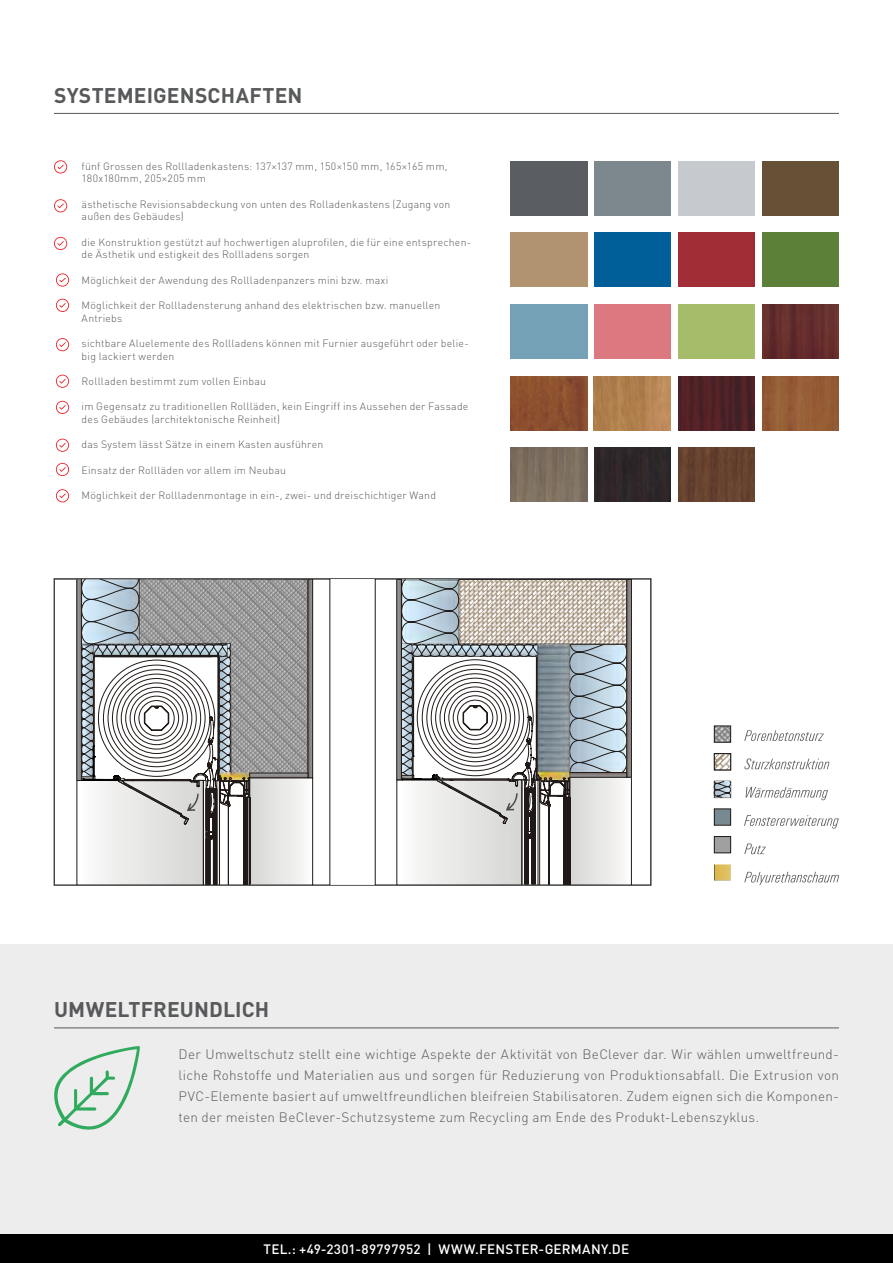
<style>
.page{position:relative;width:893px;height:1263px;background:#fff}
.page>*{position:absolute;margin:0;border:0;box-sizing:border-box;transform-origin:0 0}
.t1{font:700 21px "DIN";letter-spacing:.005em;color:#58595b}
.t2{font:300 13.5px/21px "DIN";letter-spacing:.025em;color:#58595b;text-align:justify}
.t3{font:500 13.5px "DIN";letter-spacing:.02em;color:#fff}
.t4{font:300 10.5px/12.6px "DIN";letter-spacing:.02em;color:#58595b}
</style>
<div class="page">
<hr style="left:54px;top:113px;width:785px;height:1px;background:#58595b">
<svg style="left:54px;top:160px;width:13px;height:13px"></svg>
<div style="left:0;top:944px;width:893px;height:319px;background:#ededee"></div>
<div style="left:0;top:1234px;width:893px;height:29px;background:#000"></div>
<hr style="left:54px;top:1028px;width:785px;height:1px;background:#58595b">
<svg style="left:54px;top:1046px;width:86px;height:84px"></svg>
<div style="left:763px;top:161px;width:76px;height:54px;background:#665137"></div>
<div style="left:511px;top:161px;width:76px;height:54px;background:#5a5e62"></div>
<div style="left:594px;top:233px;width:77px;height:54px;background:#005f99"></div>
<div style="left:678px;top:233px;width:76px;height:54px;background:#a12d36"></div>
<div style="left:763px;top:233px;width:76px;height:54px;background:#5d8038"></div>
<img style="left:763px;top:305px;width:76px;height:54px">
<img style="left:511px;top:376px;width:76px;height:54px">
<img style="left:594px;top:376px;width:76px;height:54px">
<img style="left:678px;top:376px;width:76px;height:54px">
<img style="left:763px;top:376px;width:76px;height:54px">
<img style="left:511px;top:448px;width:76px;height:54px">
<div style="left:594px;top:448px;width:77px;height:54px;background:#2e2629"></div>
<img style="left:678px;top:448px;width:76px;height:54px">
<svg style="left:313px;top:580px;width:63px;height:303px"></svg>
<div style="left:569px;top:777px;width:63px;height:108px;border:1px solid #1f1a17"></div>
<div style="left:249px;top:777px;width:64px;height:108px;border:1px solid #1f1a17"></div>
<div style="left:308px;top:579px;width:5px;height:199px;border:1px solid #1f1a17"></div>
<hr style="left:627px;top:579px;width:4px;height:198px;background:#888380">
<div style="left:626px;top:579px;width:6px;height:198px;border:1px solid #1f1a17"></div>
<svg style="left:396px;top:580px;width:231px;height:303px"></svg>
<svg style="left:76px;top:580px;width:235px;height:303px"></svg>
<svg style="left:714px;top:781px;width:17px;height:17px"></svg>
<div style="left:715px;top:814px;width:16px;height:6px;background:#788a91"></div>
<div style="left:715px;top:820px;width:16px;height:5px;background:#788a91"></div>
<div style="left:714px;top:809px;width:17px;height:16px;border:1px solid #1f1a17"></div>
<svg style="left:714px;top:753px;width:17px;height:17px"></svg>
<svg style="left:716px;top:728px;width:13px;height:12px"></svg>
<div style="left:714px;top:726px;width:17px;height:16px;border:1px solid #1f1a17"></div>
<img style="left:714px;top:864px;width:17px;height:17px">
<div style="left:714px;top:836px;width:17px;height:17px;background:#9ea0a1"></div>
<div style="left:714px;top:836px;width:17px;height:17px;border:1px solid #1f1a17"></div>
<svg style="left:744px;top:730px;width:95px;height:155px"></svg>
<svg style="left:54px;top:199px;width:13px;height:13px"></svg>
<svg style="left:54px;top:237px;width:13px;height:13px"></svg>
<svg style="left:56px;top:273px;width:13px;height:14px"></svg>
<svg style="left:56px;top:299px;width:13px;height:13px"></svg>
<svg style="left:56px;top:338px;width:13px;height:13px"></svg>
<svg style="left:56px;top:375px;width:13px;height:13px"></svg>
<svg style="left:56px;top:401px;width:13px;height:13px"></svg>
<svg style="left:56px;top:439px;width:13px;height:13px"></svg>
<svg style="left:56px;top:463px;width:13px;height:13px"></svg>
<svg style="left:56px;top:489px;width:13px;height:13px"></svg>
<h1 class="t1" style="left:54px;top:81px;width:127px">SYSTEMEIGENS</h1>
<h1 class="t1" style="left:208px;top:81px;width:69px">CHAFTEN</h1>
<p class="t4" style="left:82px;top:160px;width:367px">fünf Grossen des Rollladenkastens: 137×137 mm, 150×150 mm, 165×165 mm,<br>180x180mm, 205×205 mm</p>
<p class="t4" style="left:82px;top:198px;width:370px">ästhetische Revisionsabdeckung von unten des Rolladenkastens (Zugang von außen des Gebäudes)</p>
<p class="t4" style="left:82px;top:236px;width:391px">die Konstruktion gestützt auf hochwertigen aluprofilen, die für eine entsprechen&shy;de Ästhetik und estigkeit des Rollladens sorgen</p>
<p class="t4" style="left:82px;top:273px;width:308px">Möglichkeit der Awendung des Rollladenpanzers mini bzw. maxi</p>
<p class="t4" style="left:82px;top:299px;width:360px">Möglichkeit der Rollladensterung anhand des elektrischen bzw. manuellen<br>Antriebs</p>
<p class="t4" style="left:82px;top:337px;width:389px">sichtbare Aluelemente des Rollladens können mit Furnier ausgeführt oder belie&shy;big lackiert werden</p>
<p class="t4" style="left:82px;top:375px;width:186px">Rollladen bestimmt zum vollen Einbau</p>
<p class="t4" style="left:82px;top:400px;width:388px">im Gegensatz zu traditionellen Rollläden, kein Eingriff ins Aussehen der Fassade des Gebäudes (architektonische Reinheit)</p>
<p class="t4" style="left:82px;top:438px;width:243px">das System lässt Sätze in einem Kasten ausführen</p>
<p class="t4" style="left:82px;top:463px;width:206px">Einsatz der Rollläden vor allem im Neubau</p>
<p class="t4" style="left:82px;top:489px;width:356px">Möglichkeit der Rollladenmontage in ein-, zwei- und dreischichtiger Wand</p>
<h1 class="t1" style="left:54px;top:996px;width:113px">UMWELTFREUNDLI</h1>
<h1 class="t1" style="left:242px;top:996px;width:29px">CH</h1>
<p class="t2" style="left:179px;top:1044px;width:662px">Der Umweltschutz stellt eine wichtige Aspekte der Aktivität von BeClever dar. Wir wählen umweltfreund&shy;liche Rohstoffe und Materialien aus und sorgen für Reduzierung von Produktionsabfall. Die Extrusion von PVC-Elemente basiert auf umweltfreundlichen bleifreien Stabilisatoren. Zudem eignen sich die Komponen&shy;ten der meisten BeClever-Schutzsysteme zum Recycling am Ende des Produkt-Lebenszyklus.</p>
<p class="t3" style="left:264px;top:1240px;width:367px">TEL.: +49-2301-89797952 | WWW.FENSTER-GERMANY.DE</p>
</div>
